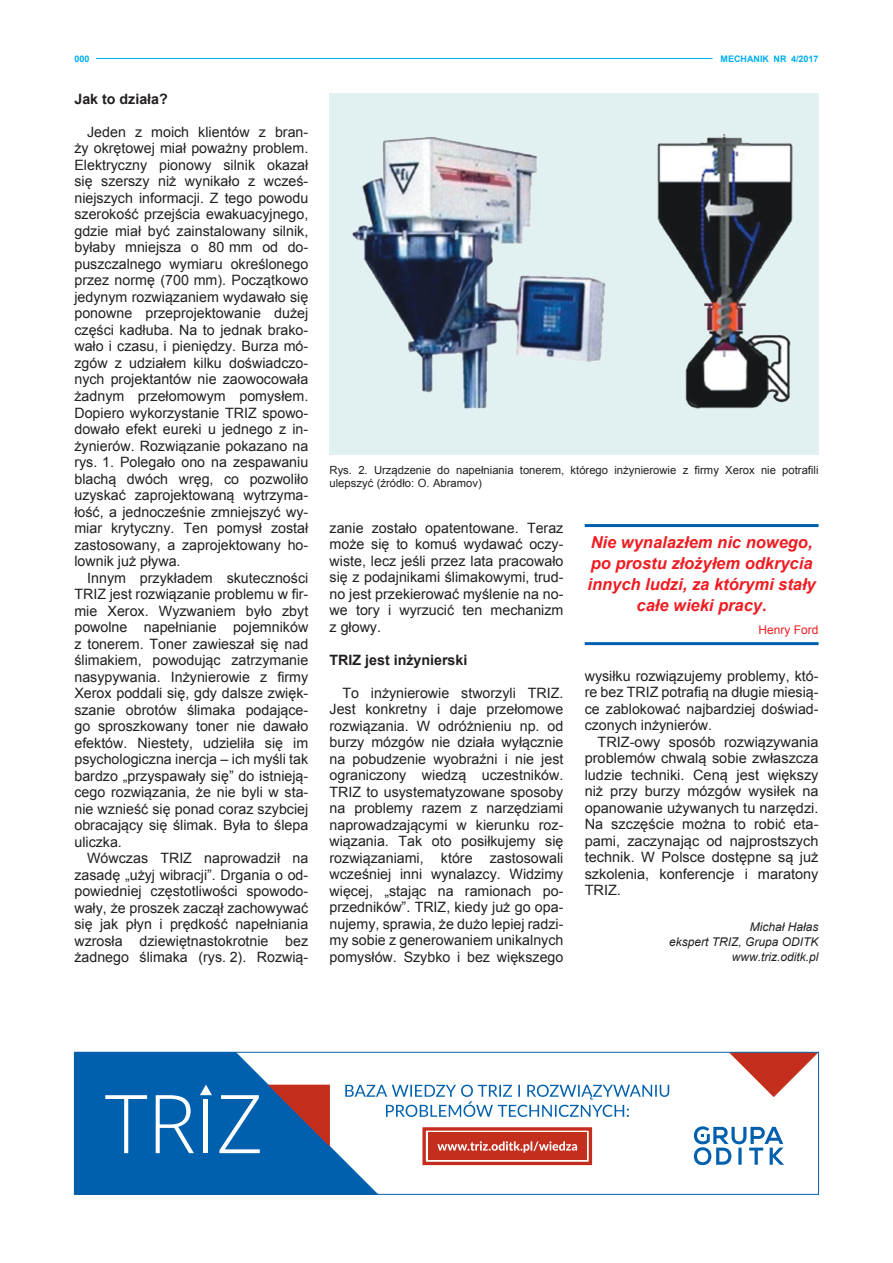
<style>
.page{position:relative;width:893px;height:1263px;background:#fff}
.page>*{position:absolute;margin:0;border:0;box-sizing:border-box;transform-origin:0 0}
.t1{font:italic 700 16.5px/21px "Arial";color:#ee1d23;text-align:center}
.t2{font:14.25px/16.5px "Arial";color:#231f20;text-align:justify}
.t3{font:700 14.25px "Arial";color:#231f20}
.t4{font:italic 12px/15px "Arial";color:#231f20;text-align:right}
.t5{font:12px "Arial";color:#ee1d23}
.t6{font:11.25px/12.8px "Arial";color:#231f20}
.t7{font:700 9px "Arial";color:#00aeef}
.s1{font-style:normal}
</style>
<div class="page">
<hr style="left:96px;top:58px;width:616px;height:1px;background:#00aeef">
<svg style="left:730px;top:1054px;width:87px;height:43px"></svg>
<div style="left:74px;top:1052px;width:161px;height:142px;background:#0160ae"></div>
<svg style="left:219px;top:1054px;width:450px;height:138px"></svg>
<svg style="left:156px;top:1095px;width:38px;height:58px"></svg>
<svg style="left:105px;top:1095px;width:42px;height:58px"></svg>
<svg style="left:200px;top:1085px;width:12px;height:10px"></svg>
<hr style="left:204px;top:1099px;width:4px;height:54px;background:#fff">
<svg style="left:694px;top:1126px;width:90px;height:39px"></svg>
<div style="left:74px;top:1052px;width:745px;height:142px;border:1px solid #045ea4"></div>
<div style="left:330px;top:94px;width:489px;height:361px;background:#e1f0f0"></div>
<img style="left:352px;top:134px;width:441px;height:275px">
<hr style="left:585px;top:524px;width:234px;height:3px;background:#0160ae">
<hr style="left:585px;top:642px;width:234px;height:3px;background:#0160ae">
<p class="t7" style="left:74px;top:53px;width:17px">000</p>
<p class="t7" style="left:720px;top:53px;width:100px">MECHANIK NR 4/2017</p>
<p class="t3" style="left:74px;top:89px;width:95px">Jak to działa?</p>
<p class="t2" style="left:74px;top:124px;width:235px;text-indent:13px">Jeden z moich klientów z bran&shy;ży okrętowej miał poważny problem.<br>Elektryczny pionowy silnik okazał się szerszy niż wynikało z wcześ&shy;niejszych informacji. Z tego powodu szerokość przejścia ewakuacyjnego, gdzie miał być zainstalowany silnik, byłaby mniejsza o 80 mm od do&shy;puszczalnego wymiaru określonego przez normę (700 mm). Początkowo jedynym rozwiązaniem wydawało się ponowne przeprojektowanie dużej części kadłuba. Na to jednak brako&shy;wało i czasu, i pieniędzy. Burza mó&shy;zgów z udziałem kilku doświadczo&shy;nych projektantów nie zaowocowała żadnym przełomowym pomysłem.<br>Dopiero wykorzystanie TRIZ spowo&shy;dowało efekt eureki u jednego z in&shy;żynierów. Rozwiązanie pokazano na rys. 1. Polegało ono na zespawaniu blachą dwóch wręg, co pozwoliło uzyskać zaprojektowaną wytrzyma&shy;łość, a jednocześnie zmniejszyć wy&shy;miar krytyczny. Ten pomysł został zastosowany, a zaprojektowany ho&shy;lownik już pływa.</p>
<p class="t2" style="left:74px;top:569px;width:235px;text-indent:13px">Innym przykładem skuteczności TRIZ jest rozwiązanie problemu w fir&shy;mie Xerox. Wyzwaniem było zbyt powolne napełnianie pojemników z tonerem. Toner zawieszał się nad ślimakiem, powodując zatrzymanie nasypywania. Inżynierowie z firmy Xerox poddali się, gdy dalsze zwięk&shy;szanie obrotów ślimaka podające&shy;go sproszkowany toner nie dawało efektów. Niestety, udzieliła się im psychologiczna inercja – ich myśli tak bardzo „przyspawały się” do istnieją&shy;cego rozwiązania, że nie byli w sta&shy;nie wznieść się ponad coraz szybciej obracający się ślimak. Była to ślepa uliczka.</p>
<p class="t2" style="left:74px;top:850px;width:235px;text-indent:13px">Wówczas TRIZ naprowadził na zasadę „użyj wibracji”. Drgania o od&shy;powiedniej częstotliwości spowodo&shy;wały, że proszek zaczął zachowywać się jak płyn i prędkość napełniania wzrosła dziewiętnastokrotnie bez żadnego ślimaka (rys. 2). Rozwią-</p>
<p class="t6" style="left:330px;top:464px;width:490px">Rys. 2. Urządzenie do napełniania tonerem, którego inżynierowie z firmy Xerox nie potrafili ulepszyć (źródło: O. Abramov)</p>
<p class="t2" style="left:330px;top:519px;width:235px">zanie zostało opatentowane. Teraz może się to komuś wydawać oczy&shy;wiste, lecz jeśli przez lata pracowało się z podajnikami ślimakowymi, trud&shy;no jest przekierować myślenie na no&shy;we tory i wyrzucić ten mechanizm z głowy.</p>
<p class="t3" style="left:330px;top:650px;width:139px">TRIZ jest inżynierski</p>
<p class="t2" style="left:330px;top:685px;width:235px;text-indent:13px">To inżynierowie stworzyli TRIZ.<br>Jest konkretny i daje przełomowe rozwiązania. W odróżnieniu np. od burzy mózgów nie działa wyłącznie na pobudzenie wyobraźni i nie jest ograniczony wiedzą uczestników.<br>TRIZ to usystematyzowane sposoby na problemy razem z narzędziami naprowadzającymi w kierunku roz&shy;wiązania. Tak oto posiłkujemy się rozwiązaniami, które zastosowali wcześniej inni wynalazcy. Widzimy więcej, „stając na ramionach po&shy;przedników”. TRIZ, kiedy już go opa&shy;nujemy, sprawia, że dużo lepiej radzi&shy;my sobie z generowaniem unikalnych pomysłów. Szybko i bez większego</p>
<p class="t1" style="left:587px;top:532px;width:230px">Nie wynalazłem nic nowego, po prostu złożyłem odkrycia innych ludzi, za którymi stały całe wieki pracy<span class="s1">.</span></p>
<p class="t5" style="left:758px;top:621px;width:62px">Henry Ford</p>
<p class="t2" style="left:585px;top:668px;width:235px">wysiłku rozwiązujemy problemy, któ&shy;re bez TRIZ potrafią na długie miesią&shy;ce zablokować najbardziej doświad&shy;czonych inżynierów.</p>
<p class="t2" style="left:585px;top:733px;width:235px;text-indent:13px">TRIZ-owy sposób rozwiązywania problemów chwalą sobie zwłaszcza ludzie techniki. Ceną jest większy niż przy burzy mózgów wysiłek na opanowanie używanych tu narzędzi.<br>Na szczęście można to robić eta&shy;pami, zaczynając od najprostszych technik. W Polsce dostępne są już szkolenia, konferencje i maratony TRIZ.</p>
<p class="t4" style="left:669px;top:919px;width:151px">Michał Hałas<br>ekspert TRIZ, Grupa ODITK www.triz.oditk.pl</p>
</div>
